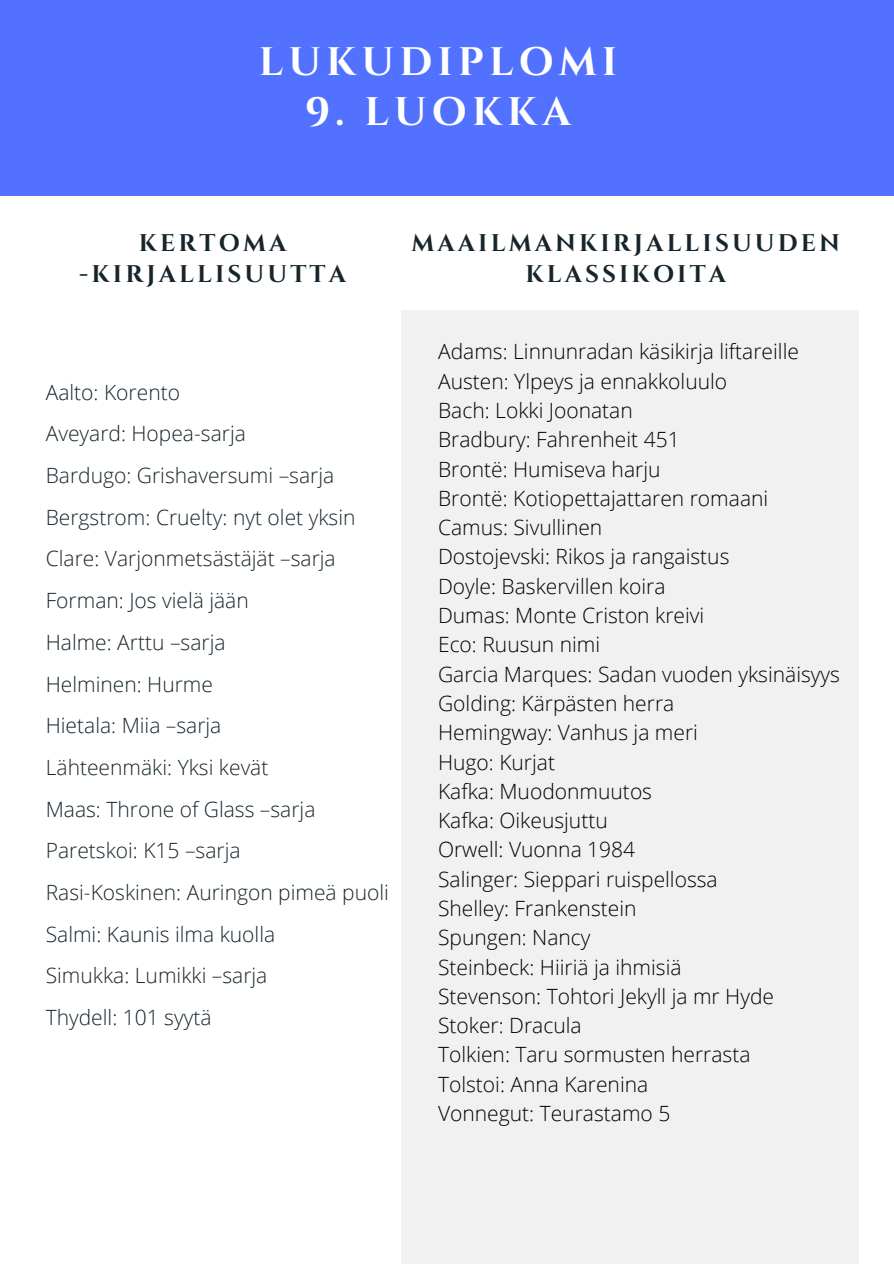
<style>
.page{position:relative;width:894px;height:1264px;background:#fff}
.page>*{position:absolute;margin:0;border:0;box-sizing:border-box;transform-origin:0 0}
.t1{font:700 39.75px "Cinzel";letter-spacing:.13em;color:#fff}
.t2{font:700 24px/30.5px "Cinzel";letter-spacing:.13em;color:#16252c;text-align:center}
.t3{font:300 21px "Open Sans";color:#000}
.t4{font:300 21px "Open Sans";color:#16252c}
</style>
<div class="page">
<div style="left:0;top:0;width:893px;height:196px;background:#5271ff"></div>
<div style="left:401px;top:310px;width:456px;height:953px;background:#f1f1f1"></div>
<p class="t1" style="left:259px;top:36px;width:360px">LUKUDIPLOMI</p>
<p class="t1" style="left:305px;top:86px;width:267px">9. LUOKKA</p>
<p class="t2" style="left:139px;top:229px;width:149px">KERTOMA</p>
<p class="t2" style="left:79px;top:259px;width:268px">-KIRJALLISUUTTA</p>
<p class="t4" style="left:46px;top:377px;width:136px">Aalto: Korento</p>
<p class="t4" style="left:46px;top:419px;width:201px">Aveyard: Hopea-sarja</p>
<p class="t4" style="left:46px;top:460px;width:290px">Bardugo: Grishaversumi –sarja</p>
<p class="t4" style="left:46px;top:502px;width:311px">Bergstrom: Cruelty: nyt olet yksin</p>
<p class="t4" style="left:46px;top:544px;width:291px">Clare: Varjonmetsästäjät –sarja</p>
<p class="t4" style="left:46px;top:585px;width:204px">Forman: Jos vielä jään</p>
<p class="t4" style="left:46px;top:627px;width:181px">Halme: Arttu –sarja</p>
<p class="t4" style="left:46px;top:669px;width:169px">Helminen: Hurme</p>
<p class="t4" style="left:46px;top:710px;width:177px">Hietala: Miia –sarja</p>
<p class="t4" style="left:46px;top:752px;width:224px">Lähteenmäki: Yksi kevät</p>
<p class="t4" style="left:46px;top:794px;width:271px">Maas: Throne of Glass –sarja</p>
<p class="t4" style="left:46px;top:835px;width:196px">Paretskoi: K15 –sarja</p>
<p class="t4" style="left:46px;top:877px;width:344px">Rasi-Koskinen: Auringon pimeä puoli</p>
<p class="t4" style="left:46px;top:919px;width:231px">Salmi: Kaunis ilma kuolla</p>
<p class="t4" style="left:46px;top:960px;width:223px">Simukka: Lumikki –sarja</p>
<p class="t4" style="left:46px;top:1002px;width:167px">Thydell: 101 syytä</p>
<p class="t2" style="left:411px;top:229px;width:430px">MAAILMANKIRJALLISUUDEN<br>KLASSIKOITA</p>
<p class="t3" style="left:438px;top:337px;width:362px">Adams: Linnunradan käsikirja liftareille</p>
<p class="t3" style="left:438px;top:366px;width:290px">Austen: Ylpeys ja ennakkoluulo</p>
<p class="t3" style="left:438px;top:395px;width:196px">Bach: Lokki Joonatan</p>
<p class="t3" style="left:438px;top:425px;width:243px">Bradbury: Fahrenheit 451</p>
<p class="t3" style="left:438px;top:454px;width:224px">Brontë: Humiseva harju</p>
<p class="t3" style="left:438px;top:483px;width:331px">Brontë: Kotiopettajattaren romaani</p>
<p class="t3" style="left:438px;top:513px;width:166px">Camus: Sivullinen</p>
<p class="t3" style="left:438px;top:542px;width:293px">Dostojevski: Rikos ja rangaistus</p>
<p class="t3" style="left:438px;top:571px;width:229px">Doyle: Baskervillen koira</p>
<p class="t3" style="left:438px;top:600px;width:267px">Dumas: Monte Criston kreivi</p>
<p class="t3" style="left:438px;top:630px;width:164px">Eco: Ruusun nimi</p>
<p class="t3" style="left:438px;top:659px;width:403px">Garcia Marques: Sadan vuoden yksinäisyys</p>
<p class="t3" style="left:438px;top:688px;width:238px">Golding: Kärpästen herra</p>
<p class="t3" style="left:438px;top:717px;width:261px">Hemingway: Vanhus ja meri</p>
<p class="t3" style="left:438px;top:747px;width:118px">Hugo: Kurjat</p>
<p class="t3" style="left:438px;top:776px;width:215px">Kafka: Muodonmuutos</p>
<p class="t3" style="left:438px;top:805px;width:171px">Kafka: Oikeusjuttu</p>
<p class="t3" style="left:438px;top:835px;width:199px">Orwell: Vuonna 1984</p>
<p class="t3" style="left:438px;top:864px;width:281px">Salinger: Sieppari ruispellossa</p>
<p class="t3" style="left:438px;top:893px;width:200px">Shelley: Frankenstein</p>
<p class="t3" style="left:438px;top:922px;width:154px">Spungen: Nancy</p>
<p class="t3" style="left:438px;top:952px;width:245px">Steinbeck: Hiiriä ja ihmisiä</p>
<p class="t3" style="left:438px;top:981px;width:337px">Stevenson: Tohtori Jekyll ja mr Hyde</p>
<p class="t3" style="left:438px;top:1010px;width:145px">Stoker: Dracula</p>
<p class="t3" style="left:438px;top:1039px;width:314px">Tolkien: Taru sormusten herrasta</p>
<p class="t3" style="left:438px;top:1069px;width:212px">Tolstoi: Anna Karenina</p>
<p class="t3" style="left:438px;top:1098px;width:234px">Vonnegut: Teurastamo 5</p>
</div>
